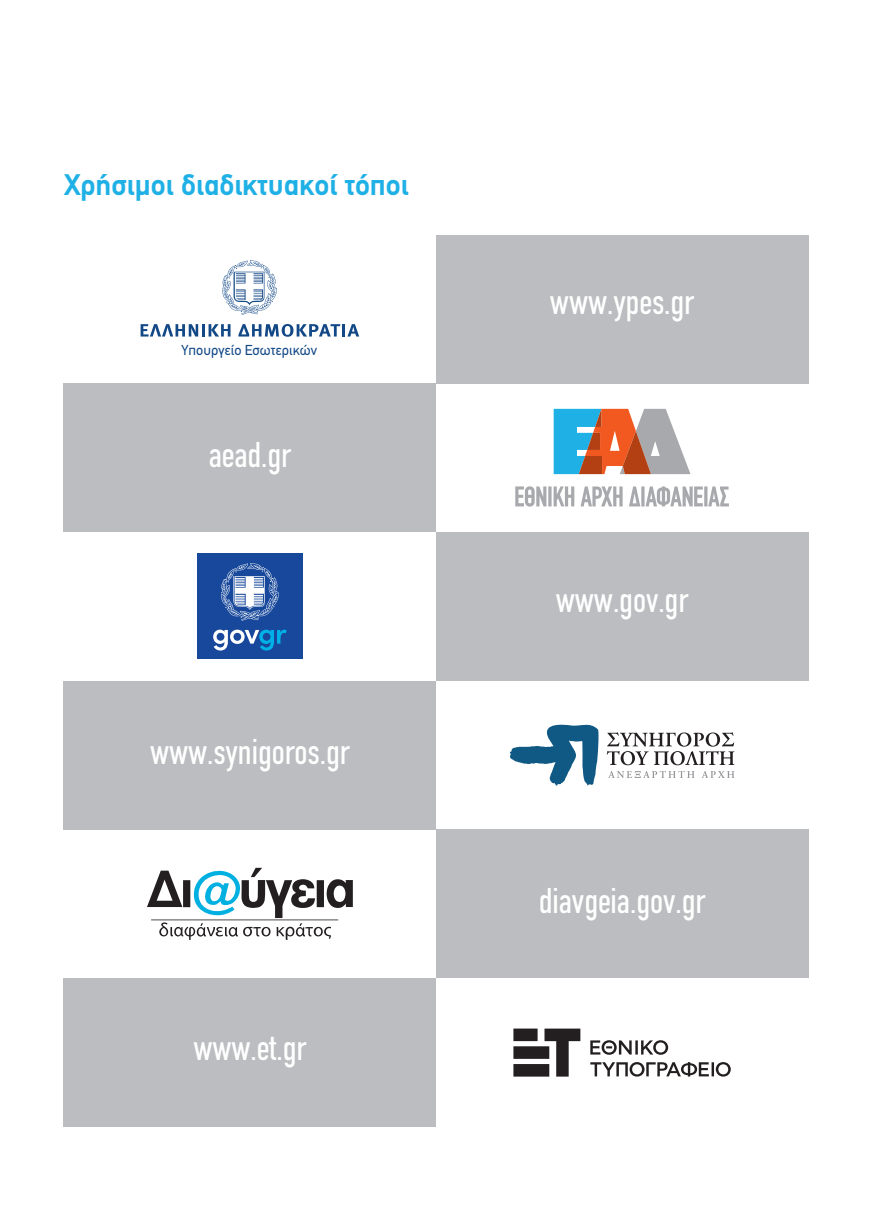
<style>
.page{position:relative;width:872px;height:1212px;background:#fff}
.page>*{position:absolute;margin:0;border:0;box-sizing:border-box;transform-origin:0 0}
.t1{font:36px "PF Din Text Compressed";color:#fff}
.t2{font:700 30px "PF Din Text";color:#1fb0e6}
.t3{font:14.55px "PF Din Text";color:#124886}
</style>
<div class="page">
<svg style="left:222px;top:260px;width:55px;height:55px"></svg>
<svg style="left:141px;top:324px;width:89px;height:12px"></svg>
<svg style="left:238px;top:324px;width:121px;height:13px"></svg>
<svg style="left:515px;top:486px;width:214px;height:21px"></svg>
<svg style="left:553px;top:409px;width:137px;height:65px;background:#a49a98"></svg>
<div style="left:436px;top:235px;width:372px;height:148px;background:#bcbdc0"></div>
<div style="left:64px;top:383px;width:372px;height:149px;background:#bcbdc0"></div>
<div style="left:436px;top:532px;width:372px;height:149px;background:#bcbdc0"></div>
<div style="left:64px;top:681px;width:372px;height:148px;background:#bcbdc0"></div>
<div style="left:197px;top:554px;width:105px;height:105px;background:#17489b"></div>
<svg style="left:213px;top:630px;width:73px;height:20px"></svg>
<svg style="left:221px;top:563px;width:58px;height:58px"></svg>
<svg style="left:607px;top:732px;width:127px;height:33px"></svg>
<svg style="left:608px;top:771px;width:86px;height:7px"></svg>
<svg style="left:701px;top:771px;width:33px;height:7px"></svg>
<svg style="left:509px;top:724px;width:90px;height:61px"></svg>
<div style="left:64px;top:978px;width:372px;height:149px;background:#bcbdc0"></div>
<div style="left:436px;top:829px;width:372px;height:149px;background:#bcbdc0"></div>
<svg style="left:147px;top:868px;width:206px;height:72px"></svg>
<svg style="left:513px;top:1028px;width:217px;height:48px"></svg>
<p class="t2" style="left:64px;top:172px;width:346px">Χρήσιμοι διαδικτυακοί τόποι</p>
<p class="t3" style="left:182px;top:344px;width:137px">Υπουργείο Εσωτερικών</p>
<p class="t1" style="left:209px;top:439px;width:84px">aead.gr</p>
<p class="t1" style="left:150px;top:737px;width:201px">www.synigoros.gr</p>
<p class="t1" style="left:193px;top:1033px;width:114px">www.et.gr</p>
<p class="t1" style="left:550px;top:287px;width:146px">www.ypes.gr</p>
<p class="t1" style="left:556px;top:585px;width:134px">www.gov.gr</p>
<p class="t1" style="left:539px;top:886px;width:168px">diavgeia.gov.gr</p>
</div>
